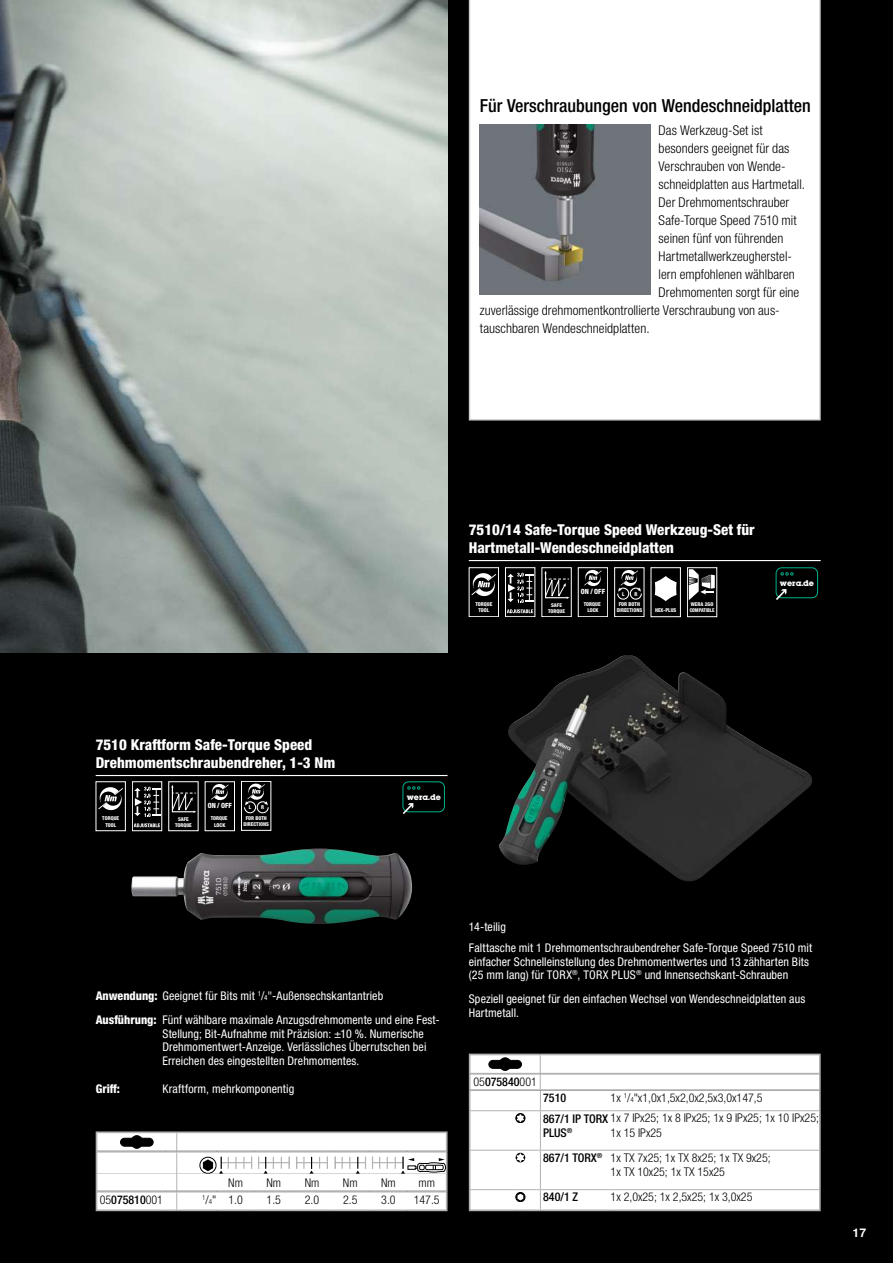
<style>
.page{position:relative;width:893px;height:1263px;background:#000}
.page>*{position:absolute;margin:0;border:0;box-sizing:border-box;transform-origin:0 0}
.t1{font:500 condensed 18px "Helvetica Neue LTW1 G";color:#000}
.t2{font:800 condensed 15px/18px "Helvetica Neue LTW1 G";color:#fff}
.t3{font:300 condensed 13.5px "Helvetica Neue LTW1 G";letter-spacing:.005em;color:#000}
.t4{font:condensed 12px/13.5px "Helvetica Neue LTW1 G";letter-spacing:.005em;color:#fff}
.t5{font:300 condensed 12px/20.2px "Helvetica Neue LTW1 G";color:#000}
.t6{font:500 condensed 12px "Helvetica Neue LTW1 G";color:#000}
.t7{font:800 condensed 12px "Helvetica Neue LTW1 G";color:#fff}
.t8{font:700 12px "Helvetica World";color:#fff}
.t9{font:700 7.35px "Lubalin";color:#fff}
.t10{font:800 condensed 7.2px "Helvetica Neue LT Std";color:#fff}
.t11{font:800 condensed 5.25px/6.1px "Helvetica Neue LT Std";color:#fff;text-align:center}
.s1{font-weight:800}
.s2{font-size:6.9px}
.s3{font-weight:300}
.s4{font-weight:500}
</style>
<div class="page">
<div style="left:469px;top:0;width:352px;height:420px;background:#fff"></div>
<hr style="left:469px;top:1053px;width:71px;height:2px;background:#b3b2b2">
<hr style="left:540px;top:1053px;width:281px;height:2px;background:#b3b2b2">
<hr style="left:96px;top:1131px;width:81px;height:2px;background:#b3b2b2">
<hr style="left:177px;top:1131px;width:271px;height:2px;background:#b3b2b2">
<svg style="left:96px;top:1132px;width:352px;height:79px;background:#efefef"></svg>
<hr style="left:177px;top:1209px;width:39px;height:2px;background:#b3b2b2">
<hr style="left:216px;top:1209px;width:39px;height:2px;background:#b3b2b2">
<hr style="left:255px;top:1209px;width:38px;height:2px;background:#b3b2b2">
<hr style="left:293px;top:1209px;width:38px;height:2px;background:#b3b2b2">
<hr style="left:331px;top:1209px;width:38px;height:2px;background:#b3b2b2">
<hr style="left:369px;top:1209px;width:39px;height:2px;background:#b3b2b2">
<hr style="left:408px;top:1209px;width:40px;height:2px;background:#b3b2b2">
<img style="left:0;top:0;width:448px;height:653px">
<img style="left:480px;top:124px;width:170px;height:170px">
<div style="left:469px;top:567px;width:30px;height:50px;border:1px solid #fff"></div>
<svg style="left:471px;top:573px;width:25px;height:24px"></svg>
<div style="left:505px;top:567px;width:30px;height:50px;border:1px solid #fff"></div>
<svg style="left:507px;top:609px;width:26px;height:4px"></svg>
<svg style="left:507px;top:573px;width:27px;height:30px"></svg>
<div style="left:542px;top:567px;width:30px;height:50px;border:1px solid #fff"></div>
<svg style="left:544px;top:571px;width:25px;height:28px"></svg>
<div style="left:578px;top:567px;width:30px;height:50px;border:1px solid #fff"></div>
<svg style="left:584px;top:569px;width:18px;height:18px"></svg>
<div style="left:651px;top:567px;width:30px;height:50px;border:1px solid #fff"></div>
<svg style="left:655px;top:576px;width:22px;height:25px"></svg>
<img style="left:499px;top:655px;width:313px;height:226px">
<div style="left:96px;top:781px;width:30px;height:50px;border:1px solid #fff"></div>
<svg style="left:98px;top:787px;width:25px;height:24px"></svg>
<div style="left:132px;top:781px;width:30px;height:50px;border:1px solid #fff"></div>
<svg style="left:134px;top:823px;width:26px;height:4px"></svg>
<svg style="left:134px;top:787px;width:26px;height:30px"></svg>
<svg style="left:171px;top:785px;width:25px;height:28px"></svg>
<div style="left:205px;top:781px;width:30px;height:50px;border:1px solid #fff"></div>
<svg style="left:211px;top:784px;width:18px;height:17px"></svg>
<img style="left:131px;top:848px;width:281px;height:76px">
<div style="left:241px;top:781px;width:30px;height:50px;border:1px solid #fff"></div>
<svg style="left:244px;top:783px;width:25px;height:31px"></svg>
<div style="left:687px;top:567px;width:30px;height:50px;border:1px solid #fff"></div>
<svg style="left:689px;top:569px;width:26px;height:31px"></svg>
<div style="left:614px;top:567px;width:30px;height:50px;border:1px solid #fff"></div>
<svg style="left:617px;top:569px;width:25px;height:31px"></svg>
<hr style="left:469px;top:560px;width:352px;height:1px;background:#fff">
<svg style="left:469px;top:1054px;width:352px;height:157px;background:#f7f7f7"></svg>
<hr style="left:96px;top:775px;width:352px;height:1px;background:#fff">
<svg style="left:776px;top:567px;width:42px;height:33px"></svg>
<svg style="left:403px;top:781px;width:42px;height:33px"></svg>
<h1 class="t1" style="left:480px;top:95px;width:332px">Für Verschraubungen von Wendeschneidplatten</h1>
<p class="t3" style="left:659px;top:122px;width:106px">Das Werkzeug-Set ist</p>
<p class="t3" style="left:659px;top:140px;width:132px">besonders geeignet für das</p>
<p class="t3" style="left:659px;top:158px;width:129px">Verschrauben von Wende-</p>
<p class="t3" style="left:659px;top:176px;width:148px">schneidplatten aus Hartmetall.</p>
<p class="t3" style="left:659px;top:194px;width:132px">Der Drehmomentschrauber</p>
<p class="t3" style="left:659px;top:212px;width:140px">Safe-Torque Speed 7510 mit</p>
<p class="t3" style="left:659px;top:230px;width:126px">seinen fünf von führenden</p>
<p class="t3" style="left:659px;top:248px;width:135px">Hartmetallwerkzeugherstel-</p>
<p class="t3" style="left:659px;top:266px;width:138px">lern empfohlenen wählbaren</p>
<p class="t3" style="left:659px;top:284px;width:142px">Drehmomenten sorgt für eine</p>
<p class="t3" style="left:480px;top:302px;width:301px">zuverlässige drehmomentkontrollierte Verschraubung von aus-</p>
<p class="t3" style="left:480px;top:320px;width:171px">tauschbaren Wendeschneidplatten.</p>
<p class="t2" style="left:469px;top:521px;width:287px">7510/14 Safe-Torque Speed Werkzeug-Set für<br>Hartmetall-Wendeschneidplatten</p>
<p class="t10" style="left:581px;top:586px;width:26px">ON / OFF</p>
<p class="t11" style="left:475px;top:601px;width:18px">TORQUE<br>TOOL</p>
<p class="t11" style="left:548px;top:602px;width:18px">SAFE<br>TORQUE</p>
<p class="t11" style="left:584px;top:601px;width:18px">TORQUE<br>LOCK</p>
<p class="t11" style="left:622px;top:591px;width:4px">L</p>
<p class="t11" style="left:634px;top:591px;width:4px">R</p>
<p class="t11" style="left:617px;top:601px;width:27px">FOR BOTH<br>DIRECTIONS</p>
<p class="t11" style="left:655px;top:607px;width:23px">HEX-PLUS</p>
<p class="t11" style="left:690px;top:601px;width:26px;text-align:left">WERA 2GO<br>COMPATIBLE</p>
<p class="t9" style="left:780px;top:577px;width:36px">wera.de</p>
<p class="t2" style="left:96px;top:736px;width:241px">7510 Kraftform Safe-Torque Speed<br>Drehmomentschraubendreher, 1-3 Nm</p>
<p class="t10" style="left:208px;top:800px;width:26px">ON / OFF</p>
<p class="t11" style="left:102px;top:815px;width:18px">TORQUE<br>TOOL</p>
<p class="t11" style="left:175px;top:816px;width:18px">SAFE<br>TORQUE</p>
<p class="t11" style="left:211px;top:815px;width:18px">TORQUE<br>LOCK</p>
<p class="t11" style="left:249px;top:804px;width:4px">L</p>
<p class="t11" style="left:261px;top:804px;width:4px">R</p>
<p class="t11" style="left:243px;top:815px;width:27px">FOR BOTH<br>DIRECTIONS</p>
<p class="t9" style="left:407px;top:791px;width:36px">wera.de</p>
<p class="t4" style="left:96px;top:984px;width:346px;line-height:23.9px"><span class="s1">Anwendung:</span> Geeignet für Bits mit <sup>1</sup>/<span class="s2">4</span>"-Außensechskantantrieb<br><span class="s1">Ausführung:</span> Fünf wählbare maximale Anzugsdrehmomente und eine Fest-</p>
<p class="t4" style="left:162px;top:1027px;width:266px">Stellung; Bit-Aufnahme mit Präzision: ±10 %. Numerische<br>Drehmomentwert-Anzeige. Verlässliches Überrutschen bei<br>Erreichen des eingestellten Drehmomentes.</p>
<p class="t7" style="left:96px;top:1081px;width:26px">Griff:</p>
<p class="t4" style="left:162px;top:1082px;width:133px">Kraftform, mehrkomponentig</p>
<p class="t5" style="left:228px;top:1172px;width:16px">Nm</p>
<p class="t5" style="left:266px;top:1172px;width:16px">Nm</p>
<p class="t5" style="left:305px;top:1172px;width:16px">Nm</p>
<p class="t5" style="left:343px;top:1172px;width:16px">Nm</p>
<p class="t5" style="left:381px;top:1172px;width:16px">Nm</p>
<p class="t5" style="left:418px;top:1172px;width:18px">mm</p>
<p class="t6" style="left:100px;top:1193px;width:65px"><span class="s3">05</span>075810<span class="s3">001</span></p>
<p class="t5" style="left:202px;top:1190px;width:42px"><sup>1</sup>/<span class="s2">4</span>" 1.0</p>
<p class="t5" style="left:267px;top:1190px;width:16px">1.5</p>
<p class="t5" style="left:305px;top:1190px;width:16px">2.0</p>
<p class="t5" style="left:343px;top:1190px;width:16px">2.5</p>
<p class="t5" style="left:381px;top:1190px;width:16px">3.0</p>
<p class="t5" style="left:414px;top:1190px;width:27px">147.5</p>
<p class="t4" style="left:469px;top:916px;width:345px;line-height:21.3px">14-teilig<br>Falttasche mit 1 Drehmomentschraubendreher Safe-Torque Speed 7510 mit</p>
<p class="t4" style="left:469px;top:955px;width:342px">einfacher Schnelleinstellung des Drehmomentwertes und 13 zähharten Bits (25 mm lang) für TORX<sup>®</sup>, TORX PLUS<sup>®</sup> und Innensechskant-Schrauben</p>
<p class="t4" style="left:469px;top:992px;width:338px">Speziell geeignet für den einfachen Wechsel von Wendeschneidplatten aus<br>Hartmetall.</p>
<p class="t6" style="left:473px;top:1075px;width:65px"><span class="s3">05</span>075840<span class="s3">001</span></p>
<p class="t5" style="left:543px;top:1088px;width:277px;text-indent:67px">1x <sup>1</sup>/<span class="s2">4</span>"x1,0x1,5x2,0x2,5x3,0x147,5<br><span class="s4">867/1 IP TORX</span> 1x 7 IPx25; 1x 8 IPx25; 1x 9 IPx25; 1x 10 IPx25;</p>
<p class="t6" style="left:543px;top:1125px;width:31px">PLUS<sup>®</sup></p>
<p class="t6" style="left:543px;top:1090px;width:25px">7510</p>
<p class="t5" style="left:543px;top:1120px;width:229px;line-height:25px;text-indent:67px">1x 15 IPx25<br><span class="s4">867/1 TORX</span><sup>®</sup> 1x TX 7x25; 1x TX 8x25; 1x TX 9x25;</p>
<p class="t5" style="left:611px;top:1162px;width:116px">1x TX 10x25; 1x TX 15x25</p>
<p class="t6" style="left:543px;top:1190px;width:36px">840/1 Z</p>
<p class="t5" style="left:611px;top:1187px;width:143px">1x 2,0x25; 1x 2,5x25; 1x 3,0x25</p>
<p class="t8" style="left:853px;top:1225px;width:15px">17</p>
</div>
